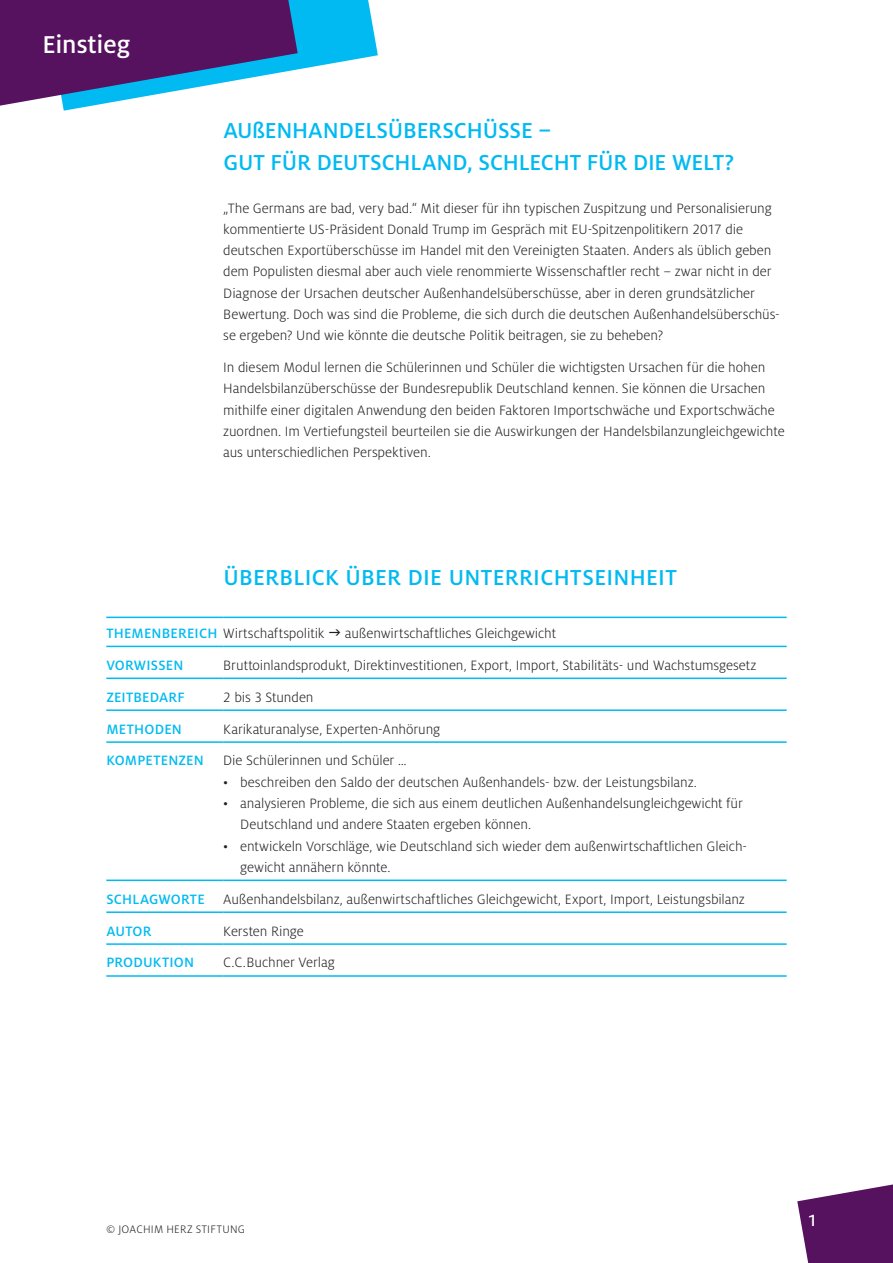
<style>
.page{position:relative;width:893px;height:1263px;background:#fff}
.page>*{position:absolute;margin:0;border:0;box-sizing:border-box;transform-origin:0 0}
.t1{font:500 27px "Milo OT";letter-spacing:-.005em;color:#fff}
.t2{font:500 24px/32px "Milo OT";letter-spacing:-.005em;color:#00baf1}
.t3{font:500 24px "Milo OT";letter-spacing:.015em;color:#00baf1}
.t4{font:500 18px "Milo OT";color:#fff}
.t5{font:300 15px/21.3px "Milo OT";letter-spacing:-.005em;color:#231f20}
.t6{font:500 15px "Milo OT";letter-spacing:.015em;color:#00baf1}
.t7{font:300 12px "Milo OT";letter-spacing:.025em;color:#231f20}
.s1{font-weight:500;color:#00baf1}
</style>
<div class="page">
<svg style="left:797px;top:1184px;width:96px;height:79px"></svg>
<svg style="left:0;top:0;width:378px;height:111px"></svg>
<hr style="left:106px;top:646px;width:117px;height:1px;background:#00baf1">
<hr style="left:223px;top:646px;width:564px;height:1px;background:#00baf1">
<hr style="left:106px;top:677px;width:117px;height:2px;background:#00baf1">
<hr style="left:223px;top:677px;width:564px;height:2px;background:#00baf1">
<hr style="left:106px;top:709px;width:117px;height:2px;background:#00baf1">
<hr style="left:223px;top:709px;width:564px;height:2px;background:#00baf1">
<hr style="left:106px;top:741px;width:117px;height:2px;background:#00baf1">
<hr style="left:223px;top:741px;width:564px;height:2px;background:#00baf1">
<hr style="left:106px;top:879px;width:117px;height:2px;background:#00baf1">
<hr style="left:223px;top:879px;width:564px;height:2px;background:#00baf1">
<hr style="left:106px;top:911px;width:117px;height:2px;background:#00baf1">
<hr style="left:223px;top:911px;width:564px;height:2px;background:#00baf1">
<hr style="left:106px;top:617px;width:117px;height:1px;background:#00baf1">
<hr style="left:223px;top:617px;width:564px;height:1px;background:#00baf1">
<hr style="left:106px;top:943px;width:117px;height:2px;background:#00baf1">
<hr style="left:223px;top:943px;width:564px;height:2px;background:#00baf1">
<hr style="left:106px;top:975px;width:117px;height:2px;background:#00baf1">
<hr style="left:223px;top:975px;width:564px;height:2px;background:#00baf1">
<h1 class="t1" style="left:43px;top:30px;width:89px">Einstieg</h1>
<h2 class="t2" style="left:223px;top:115px;width:512px">AUßENHANDELSÜBERSCHÜSSE –<br>GUT FÜR DEUTSCHLAND, SCHLECHT FÜR DIE WELT?</h2>
<p class="t5" style="left:223px;top:197px;width:558px">„The Germans are bad, very bad.“ Mit dieser für ihn typischen Zuspitzung und Personalisierung kommentierte US-Präsident Donald Trump im Gespräch mit EU-Spitzenpolitikern 2017 die deutschen Exportüberschüsse im Handel mit den Vereinigten Staaten. Anders als üblich geben dem Populisten diesmal aber auch viele renommierte Wissenschaftler recht – zwar nicht in der Diagnose der Ursachen deutscher Außenhandelsüberschüsse, aber in deren grundsätzlicher Bewertung. Doch was sind die Probleme, die sich durch die deutschen Außenhandelsüberschüs&shy;se ergeben? Und wie könnte die deutsche Politik beitragen, sie zu beheben?</p>
<p class="t5" style="left:223px;top:357px;width:563px">In diesem Modul lernen die Schülerinnen und Schüler die wichtigsten Ursachen für die hohen Handelsbilanzüberschüsse der Bundesrepublik Deutschland kennen. Sie können die Ursachen mithilfe einer digitalen Anwendung den beiden Faktoren Importschwäche und Exportschwäche zuordnen. Im Vertiefungsteil beurteilen sie die Auswirkungen der Handelsbilanzungleichgewichte aus unterschiedlichen Perspektiven.</p>
<h2 class="t3" style="left:223px;top:564px;width:455px">ÜBERBLICK ÜBER DIE UNTERRICHTSEINHEIT</h2>
<p class="t5" style="left:106px;top:623px;width:220px"><span class="s1">THEMENBEREICH</span> Wirtschaftspolitik</p>
<p class="t5" style="left:345px;top:623px;width:213px">außenwirtschaftliches Gleichgewicht</p>
<p class="t6" style="left:106px;top:657px;width:79px">VORWISSEN</p>
<p class="t5" style="left:223px;top:655px;width:535px">Bruttoinlandsprodukt, Direktinvestitionen, Export, Import, Stabilitäts- und Wachstumsgesetz</p>
<p class="t6" style="left:106px;top:689px;width:80px">ZEITBEDARF</p>
<p class="t5" style="left:223px;top:686px;width:92px">2 bis 3 Stunden</p>
<p class="t6" style="left:106px;top:721px;width:77px">METHODEN</p>
<p class="t5" style="left:223px;top:718px;width:219px">Karikaturanalyse, Experten-Anhörung</p>
<p class="t6" style="left:106px;top:752px;width:99px">KOMPETENZEN</p>
<p class="t5" style="left:223px;top:750px;width:185px">Die Schülerinnen und Schüler …</p>
<p class="t5" style="left:223px;top:771px;width:475px">• beschreiben den Saldo der deutschen Außenhandels- bzw. der Leistungsbilanz.</p>
<p class="t5" style="left:240px;top:793px;width:504px;text-indent:-17px">• analysieren Probleme, die sich aus einem deutlichen Außenhandelsungleichgewicht für<br>Deutschland und andere Staaten ergeben können.</p>
<p class="t5" style="left:240px;top:835px;width:507px;text-indent:-17px">• entwickeln Vorschläge, wie Deutschland sich wieder dem außenwirtschaftlichen Gleich&shy;gewicht annähern könnte.</p>
<p class="t5" style="left:106px;top:883px;width:640px;line-height:32px"><span class="s1">SCHLAGWORTE</span> Außenhandelsbilanz, außenwirtschaftliches Gleichgewicht, Export, Import, Leistungsbilanz<br><span class="s1">AUTOR</span></p>
<p class="t5" style="left:223px;top:920px;width:82px">Kersten Ringe</p>
<p class="t6" style="left:106px;top:954px;width:89px">PRODUKTION</p>
<p class="t5" style="left:223px;top:952px;width:113px">C.C.Buchner Verlag</p>
<p class="t7" style="left:106px;top:1223px;width:140px">© JOACHIM HERZ STIFTUNG</p>
<p class="t4" style="left:808px;top:1211px;width:11px">1</p>
</div>
